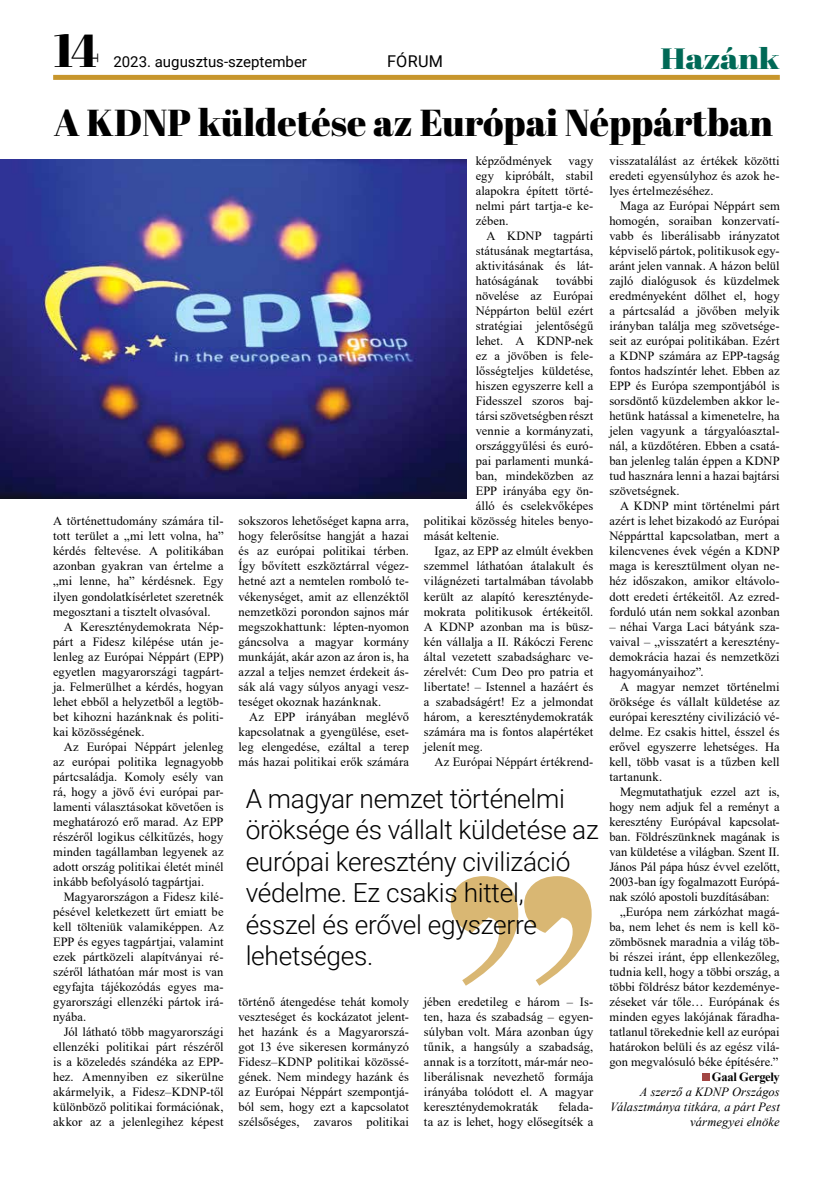
<style>
.page{position:relative;width:833px;height:1188px;background:#fff}
.page>*{position:absolute;margin:0;border:0;box-sizing:border-box;transform-origin:0 0}
.t1{font:396.88px "Abril Fatface";color:#d9b773}
.t2{font:37.5px "Abril Fatface";color:#000}
.t3{font:29.38px "Abril Fatface";letter-spacing:-.01em;color:#006956;scale:1.15 1}
.t4{font:300 26.25px/31.5px "Roboto";letter-spacing:-.01em;color:#000}
.t5{font:16.25px "Roboto";letter-spacing:.015em;color:#000}
.t6{font:15px "Roboto";color:#000}
.t7{font:12.5px/15px "Times New Roman";letter-spacing:.005em;color:#000;text-align:justify}
.t8{font:italic 12.5px/15px "Times New Roman";letter-spacing:.005em;color:#000;text-align:right}
.t9{font:700 12.5px "Times New Roman";letter-spacing:-.025em;color:#000}
.s1{font-family:"Abril Fatface";font-size:46.25px}
</style>
<div class="page">
<div style="left:53px;top:75px;width:727px;height:5px;background:#c7962c"></div>
<div style="left:702px;top:1073px;width:7px;height:7px;background:#a24644"></div>
<img style="left:0;top:159px;width:466px;height:339px">
<p class="t6" style="left:54px;top:51px;width:255px"><span class="s1">14</span> 2023. augusztus-szeptember</p>
<h3 class="t5" style="left:387px;top:50px;width:57px">FÓRUM</h3>
<h3 class="t3" style="left:660px;top:38px;width:105px">Hazánk</h3>
<h2 class="t2" style="left:54px;top:96px;width:720px">A KDNP küldetése az Európai Néppártban</h2>
<p class="t7" style="left:53px;top:513px;width:172px">A történettudomány számára til&shy;tott terület a „mi lett volna, ha” kérdés feltevése. A politikában azonban gyakran van értelme a „mi lenne, ha” kérdésnek. Egy ilyen gondolatkísérletet szeretnék megosztani a tisztelt olvasóval.</p>
<p class="t7" style="left:53px;top:618px;width:172px;text-indent:11px">A Kereszténydemokrata Nép&shy;párt a Fidesz kilépése után je&shy;lenleg az Európai Néppárt (EPP) egyetlen magyarországi tagpárt&shy;ja. Felmerülhet a kérdés, hogyan lehet ebből a helyzetből a legtöb&shy;bet kihozni hazánknak és politi&shy;kai közösségének.</p>
<p class="t7" style="left:53px;top:738px;width:172px;text-indent:11px">Az Európai Néppárt jelenleg az európai politika legnagyobb pártcsaládja. Komoly esély van rá, hogy a jövő évi európai par&shy;lamenti választásokat követően is meghatározó erő marad. Az EPP részéről logikus célkitűzés, hogy minden tagállamban legyenek az adott ország politikai életét minél inkább befolyásoló tagpártjai.</p>
<p class="t7" style="left:53px;top:888px;width:172px;text-indent:11px">Magyarországon a Fidesz kilé&shy;pésével keletkezett űrt emiatt be kell tölteniük valamiképpen. Az EPP és egyes tagpártjai, valamint ezek pártközeli alapítványai ré&shy;széről láthatóan már most is van egyfajta tájékozódás egyes ma&shy;gyarországi ellenzéki pártok irá&shy;nyába.</p>
<p class="t7" style="left:53px;top:1023px;width:172px;text-indent:11px">Jól látható több magyarországi ellenzéki politikai párt részéről is a közeledés szándéka az EPP&shy;hez. Amennyiben ez sikerülne akármelyik, a Fidesz–KDNP-től különböző politikai formációnak, akkor az a jelenlegihez képest</p>
<p class="t7" style="left:238px;top:513px;width:172px">sokszoros lehetőséget kapna arra, hogy felerősítse hangját a hazai és az európai politikai térben.<br>Így bővített eszköztárral végez&shy;hetné azt a nemtelen romboló te&shy;vékenységet, amit az ellenzéktől nemzetközi porondon sajnos már megszokhattunk: lépten-nyomon gáncsolva a magyar kormány munkáját, akár azon az áron is, ha azzal a teljes nemzet érdekeit ás&shy;sák alá vagy súlyos anyagi vesz&shy;teséget okoznak hazánknak.</p>
<p class="t7" style="left:238px;top:708px;width:172px;text-indent:11px">Az EPP irányában meglévő kapcsolatnak a gyengülése, eset&shy;leg elengedése, ezáltal a terep más hazai politikai erők számára</p>
<p class="t7" style="left:476px;top:153px;width:78px">képződmények</p>
<p class="t7" style="left:476px;top:153px;width:119px;text-indent:93px">vagy egy kipróbált, stabil alapokra épített törté&shy;nelmi párt tartja-e ke&shy;zében.</p>
<p class="t7" style="left:476px;top:228px;width:119px;text-indent:11px">A KDNP tagpárti státusának megtartása, aktivitásának és lát&shy;hatóságának</p>
<p class="t7" style="left:556px;top:273px;width:39px">további</p>
<p class="t7" style="left:476px;top:288px;width:119px">növelése az Európai</p>
<p class="t7" style="left:476px;top:303px;width:119px">Néppárton belül ezért</p>
<p class="t7" style="left:476px;top:318px;width:119px">stratégiai jelentőségű</p>
<p class="t7" style="left:476px;top:333px;width:119px">lehet. A KDNP-nek</p>
<p class="t7" style="left:476px;top:348px;width:119px">ez a jövőben is fele-</p>
<p class="t7" style="left:476px;top:363px;width:119px">lősségteljes küldetése,</p>
<p class="t7" style="left:476px;top:378px;width:119px">hiszen egyszerre kell a</p>
<p class="t7" style="left:476px;top:393px;width:119px">Fidesszel szoros baj-</p>
<p class="t7" style="left:476px;top:408px;width:119px">társi szövetségben részt</p>
<p class="t7" style="left:476px;top:423px;width:119px">vennie a kormányzati,</p>
<p class="t7" style="left:476px;top:438px;width:119px">országgyűlési és euró-</p>
<p class="t7" style="left:476px;top:453px;width:119px">pai parlamenti munká-</p>
<p class="t7" style="left:476px;top:468px;width:119px">ban, mindeközben az</p>
<p class="t7" style="left:476px;top:483px;width:119px">EPP irányába egy ön-</p>
<p class="t7" style="left:476px;top:498px;width:119px">álló és cselekvőképes</p>
<p class="t7" style="left:424px;top:513px;width:171px">politikai közösség hiteles benyo-</p>
<p class="t7" style="left:424px;top:528px;width:77px">mását keltenie.</p>
<p class="t7" style="left:434px;top:543px;width:160px">Igaz, az EPP az elmúlt években</p>
<p class="t7" style="left:424px;top:558px;width:171px">szemmel láthatóan átalakult és</p>
<p class="t7" style="left:424px;top:573px;width:171px">világnézeti tartalmában távolabb</p>
<p class="t7" style="left:424px;top:588px;width:171px">került az alapító keresztényde-</p>
<p class="t7" style="left:424px;top:603px;width:171px">mokrata politikusok értékeitől.</p>
<p class="t7" style="left:424px;top:618px;width:171px">A KDNP azonban ma is büsz-</p>
<p class="t7" style="left:424px;top:633px;width:171px">kén vállalja a II. Rákóczi Ferenc</p>
<p class="t7" style="left:424px;top:648px;width:171px">által vezetett szabadságharc ve-</p>
<p class="t7" style="left:424px;top:663px;width:171px">zérelvét: Cum Deo pro patria et</p>
<p class="t7" style="left:424px;top:678px;width:171px">libertate! – Istennel a hazáért és</p>
<p class="t7" style="left:424px;top:693px;width:171px">a szabadságért! Ez a jelmondat</p>
<p class="t7" style="left:424px;top:708px;width:171px">három, a kereszténydemokraták</p>
<p class="t7" style="left:424px;top:723px;width:171px">számára ma is fontos alapértéket</p>
<p class="t7" style="left:424px;top:738px;width:60px">jelenít meg.</p>
<p class="t7" style="left:434px;top:753px;width:160px">Az Európai Néppárt értékrend-</p>
<h3 class="t4" style="left:246px;top:781px;width:355px">A magyar nemzet történelmi öröksége és vállalt küldetése az európai keresztény civilizáció védelme. Ez csakis hittel, ésszel és erővel egyszerre lehetséges.</h3>
<h1 class="t1" style="left:433px;top:507px;width:178px">„</h1>
<p class="t7" style="left:238px;top:993px;width:172px">történő átengedése tehát komoly veszteséget és kockázatot jelent&shy;het hazánk és a Magyarorszá&shy;got 13 éve sikeresen kormányzó Fidesz–KDNP politikai közössé&shy;gének. Nem mindegy hazánk és az Európai Néppárt szempontjá&shy;ból sem, hogy ezt a kapcsolatot szélsőséges, zavaros politikai</p>
<p class="t7" style="left:424px;top:993px;width:171px">jében eredetileg e három – Is&shy;ten, haza és szabadság – egyen&shy;súlyban volt. Mára azonban úgy tűnik, a hangsúly a szabadság, annak is a torzított, már-már neo&shy;liberálisnak nevezhető formája irányába tolódott el. A magyar kereszténydemokraták</p>
<p class="t7" style="left:424px;top:1098px;width:171px;text-align:right">felada-<br>ta az is lehet, hogy elősegítsék a</p>
<p class="t7" style="left:609px;top:153px;width:172px">visszatalálást az értékek közötti eredeti egyensúlyhoz és azok he&shy;lyes értelmezéséhez.</p>
<p class="t7" style="left:609px;top:198px;width:172px;text-indent:11px">Maga az Európai Néppárt sem homogén, soraiban konzervatí&shy;vabb és liberálisabb irányzatot képviselő pártok, politikusok egy&shy;aránt jelen vannak. A házon belül zajló dialógusok és küzdelmek eredményeként dőlhet el, hogy a pártcsalád a jövőben melyik irányban találja meg szövetsége&shy;seit az európai politikában. Ezért a KDNP számára az EPP-tagság fontos hadszíntér lehet. Ebben az EPP és Európa szempontjából is sorsdöntő küzdelemben akkor le&shy;hetünk hatással a kimenetelre, ha jelen vagyunk a tárgyalóasztal&shy;nál, a küzdőtéren. Ebben a csatá&shy;ban jelenleg talán éppen a KDNP tud hasznára lenni a hazai bajtársi szövetségnek.</p>
<p class="t7" style="left:609px;top:498px;width:172px;text-indent:11px">A KDNP mint történelmi párt azért is lehet bizakodó az Európai Néppárttal kapcsolatban, mert a kilencvenes évek végén a KDNP maga is keresztülment olyan ne&shy;héz időszakon, amikor eltávolo&shy;dott eredeti értékeitől. Az ezred&shy;forduló után nem sokkal azonban</p>
<p class="t7" style="left:609px;top:618px;width:172px">– néhai Varga Laci bátyánk sza&shy;vaival – „visszatért a keresztény&shy;demokrácia hazai és nemzetközi hagyományaihoz”.</p>
<p class="t7" style="left:609px;top:678px;width:172px;text-indent:11px">A magyar nemzet történelmi öröksége és vállalt küldetése az európai keresztény civilizáció vé&shy;delme. Ez csakis hittel, ésszel és erővel egyszerre lehetséges. Ha kell, több vasat is a tűzben kell tartanunk.</p>
<p class="t7" style="left:620px;top:783px;width:161px">Megmutathatjuk ezzel azt is,</p>
<p class="t7" style="left:609px;top:798px;width:172px">hogy nem adjuk fel a reményt a</p>
<p class="t7" style="left:609px;top:813px;width:172px">keresztény Európával kapcsolat-</p>
<p class="t7" style="left:609px;top:828px;width:172px">ban. Földrészünknek magának is</p>
<p class="t7" style="left:609px;top:843px;width:172px">van küldetése a világban. Szent II.</p>
<p class="t7" style="left:609px;top:858px;width:172px">János Pál pápa húsz évvel ezelőtt,</p>
<p class="t7" style="left:609px;top:873px;width:172px">2003-ban így fogalmazott Európá-</p>
<p class="t7" style="left:609px;top:888px;width:162px">nak szóló apostoli buzdításában:</p>
<p class="t7" style="left:620px;top:903px;width:161px">„Európa nem zárkózhat magá-</p>
<p class="t7" style="left:609px;top:918px;width:172px">ba, nem lehet és nem is kell kö-</p>
<p class="t7" style="left:609px;top:933px;width:172px">zömbösnek maradnia a világ töb-</p>
<p class="t7" style="left:609px;top:948px;width:172px">bi részei iránt, épp ellenkezőleg,</p>
<p class="t7" style="left:609px;top:963px;width:172px">tudnia kell, hogy a többi ország, a</p>
<p class="t7" style="left:609px;top:978px;width:172px">többi földrész bátor kezdeménye-</p>
<p class="t7" style="left:609px;top:993px;width:172px">zéseket vár tőle… Európának és</p>
<p class="t7" style="left:609px;top:1008px;width:172px">minden egyes lakójának fáradha-</p>
<p class="t7" style="left:609px;top:1023px;width:172px">tatlanul törekednie kell az európai</p>
<p class="t7" style="left:609px;top:1038px;width:172px">határokon belüli és az egész vilá-</p>
<p class="t7" style="left:609px;top:1053px;width:170px">gon megvalósuló béke építésére.”</p>
<p class="t9" style="left:712px;top:1067px;width:69px">Gaal Gergely</p>
<p class="t8" style="left:610px;top:1083px;width:171px">A szerző a KDNP Országos<br>Választmánya titkára, a párt Pest vármegyei elnöke</p>
</div>
